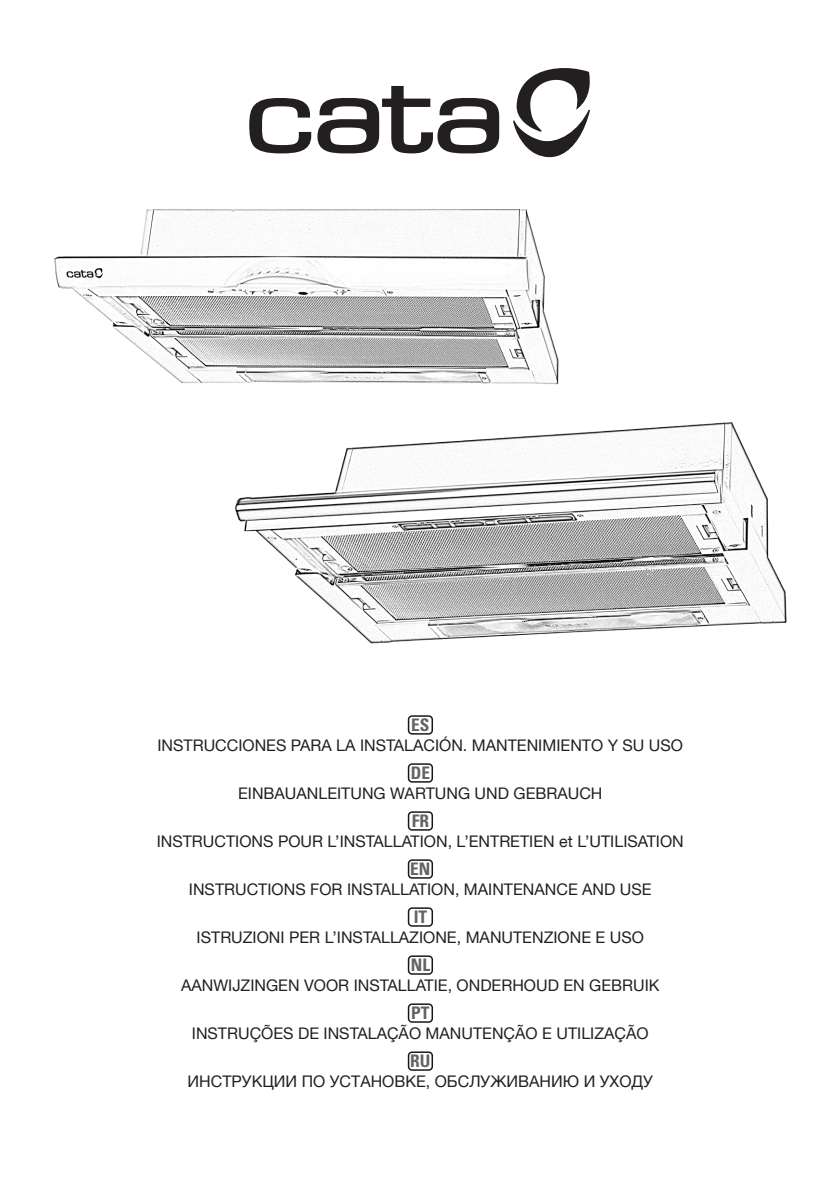
<style>
.page{position:relative;width:840px;height:1191px;background:#fff}
.page>*{position:absolute;margin:0;border:0;box-sizing:border-box;transform-origin:0 0}
.t1{font:700 condensed 17.4px "Univers";color:#636366}
.t2{font:16px "Helvetica Neue";color:#231f20}
.t3{font:16px "Arial";color:#000}
</style>
<div class="page">
<div style="left:407px;top:715px;width:26px;height:19px;border:1px solid #1a171c;border-radius:4px"></div>
<div style="left:407px;top:763px;width:26px;height:19px;border:1px solid #1a171c;border-radius:4px"></div>
<div style="left:407px;top:811px;width:26px;height:19px;border:1px solid #1a171c;border-radius:4px"></div>
<div style="left:407px;top:859px;width:26px;height:19px;border:1px solid #1a171c;border-radius:4px"></div>
<div style="left:407px;top:907px;width:26px;height:19px;border:1px solid #1a171c;border-radius:4px"></div>
<div style="left:407px;top:955px;width:26px;height:19px;border:1px solid #1a171c;border-radius:4px"></div>
<div style="left:407px;top:1003px;width:26px;height:19px;border:1px solid #1a171c;border-radius:4px"></div>
<div style="left:407px;top:1051px;width:26px;height:19px;border:1px solid #1a171c;border-radius:4px"></div>
<svg style="left:513px;top:68px;width:77px;height:90px"></svg>
<svg style="left:249px;top:98px;width:62px;height:55px"></svg>
<svg style="left:317px;top:86px;width:182px;height:67px"></svg>
<img style="left:54px;top:209px;width:505px;height:176px">
<img style="left:235px;top:422px;width:552px;height:222px">
<p class="t1" style="left:411px;top:714px;width:20px">ES</p>
<p class="t1" style="left:410px;top:762px;width:21px">DE</p>
<p class="t1" style="left:411px;top:810px;width:19px">FR</p>
<p class="t1" style="left:410px;top:858px;width:22px">EN</p>
<p class="t1" style="left:413px;top:906px;width:15px">IT</p>
<p class="t1" style="left:410px;top:954px;width:21px">NL</p>
<p class="t1" style="left:411px;top:1002px;width:20px">PT</p>
<p class="t1" style="left:410px;top:1050px;width:22px">RU</p>
<p class="t2" style="left:157px;top:731px;width:527px">INSTRUCCIONES PARA LA INSTALACIÓN. MANTENIMIENTO Y SU USO</p>
<p class="t2" style="left:238px;top:779px;width:365px">EINBAUANLEITUNG WARTUNG UND GEBRAUCH</p>
<p class="t2" style="left:157px;top:827px;width:528px">INSTRUCTIONS POUR L’INSTALLATION, L’ENTRETIEN et L’UTILISATION</p>
<p class="t2" style="left:189px;top:875px;width:464px">INSTRUCTIONS FOR INSTALLATION, MAINTENANCE AND USE</p>
<p class="t2" style="left:196px;top:923px;width:448px">ISTRUZIONI PER L’INSTALLAZIONE, MANUTENZIONE E USO</p>
<p class="t2" style="left:181px;top:971px;width:479px">AANWIJZINGEN VOOR INSTALLATIE, ONDERHOUD EN GEBRUIK</p>
<p class="t2" style="left:192px;top:1019px;width:458px">INSTRUÇÕES DE INSTALAÇÃO MANUTENÇÃO E UTILIZAÇÃO</p>
<p class="t2" style="left:187px;top:1067px;width:467px">ИНСТРУКЦИИ ПО УСТАНОВКЕ, ОБСЛУЖИВАНИЮ И УХОДУ</p>
<p class="t3" style="left:222px;top:1026px;width:382px">ΟΔΗΓΙΕΣ ΓΙΑ ΤΟΠΟΘΕΤΗΣΗ, ΣΥΝΤΗΡΗΣΗ ΧΡΗΣΗ</p>
</div>
